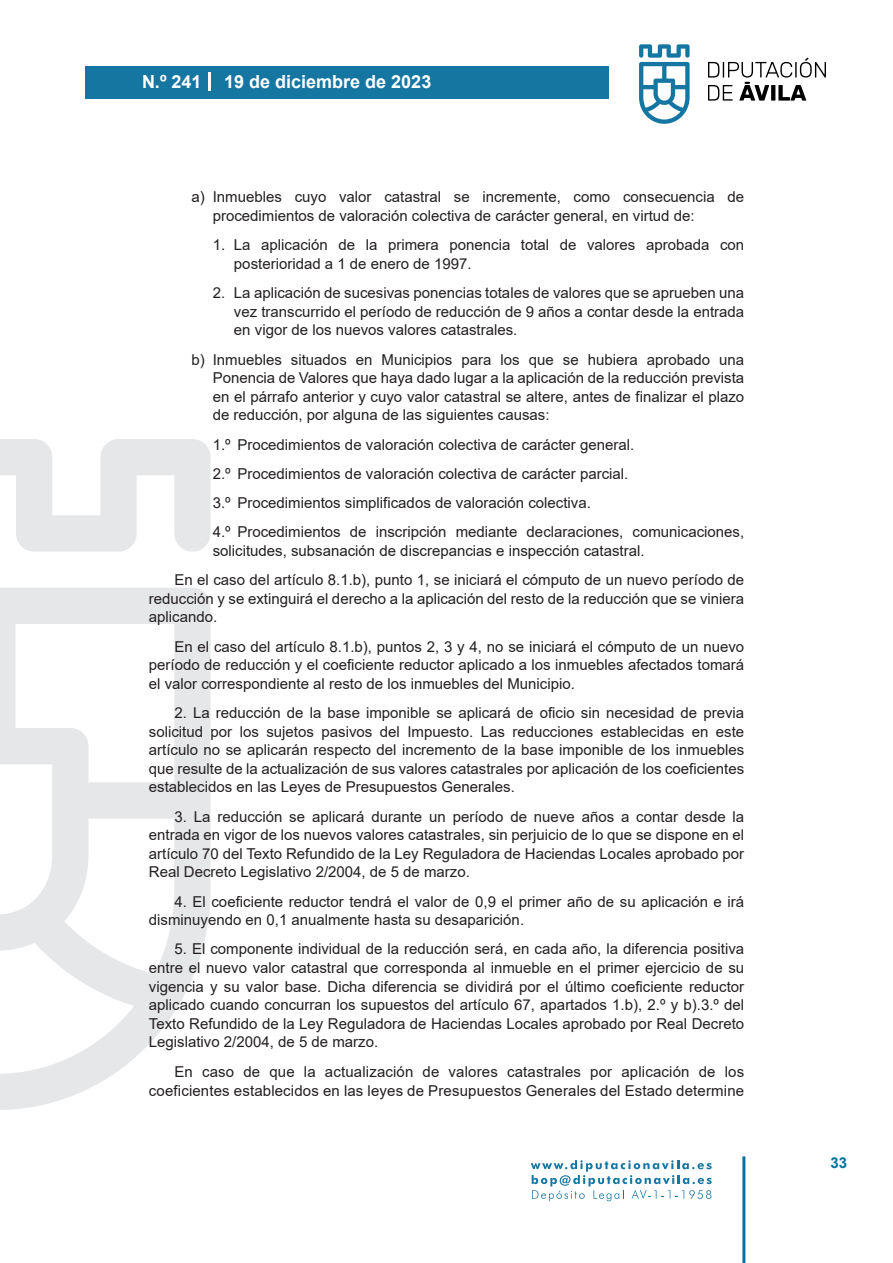
<style>
.page{position:relative;width:893px;height:1263px;background:#fff}
.page>*{position:absolute;margin:0;border:0;box-sizing:border-box;transform-origin:0 0}
.t1{font:700 18px "Arial";color:#fff}
.texto_normal{font:15px/18.6px "Arial";color:#231f20;text-align:justify}
.t2{font:700 15px "Arial";color:#04739f}
</style>
<div class="page">
<svg style="left:531px;top:1160px;width:181px;height:41px"></svg>
<div style="left:85px;top:66px;width:523px;height:33px;background:#1676a2"></div>
<svg style="left:639px;top:44px;width:51px;height:80px"></svg>
<svg style="left:708px;top:58px;width:118px;height:43px"></svg>
<hr style="left:742px;top:1156px;width:3px;height:107px;background:#04739f">
<svg style="left:208px;top:72px;width:2px;height:18px"></svg>
<svg style="left:0;top:439px;width:211px;height:671px"></svg>
<p class="t1" style="left:142px;top:69px;width:61px">N.º 241</p>
<p class="t1" style="left:224px;top:69px;width:209px">19 de diciembre de 2023</p>
<p class="texto_normal" style="left:213px;top:188px;width:533px;text-indent:-21px">a) Inmuebles cuyo valor catastral se incremente, como consecuencia de procedimientos de valoración colectiva de carácter general, en virtud de:</p>
<p class="texto_normal" style="left:234px;top:236px;width:512px;text-indent:-21px">1. La aplicación de la primera ponencia total de valores aprobada con posterioridad a 1 de enero de 1997.</p>
<p class="texto_normal" style="left:234px;top:283px;width:512px;text-indent:-21px">2. La aplicación de sucesivas ponencias totales de valores que se aprueben una vez transcurrido el período de reducción de 9 años a contar desde la entrada en vigor de los nuevos valores catastrales.</p>
<p class="texto_normal" style="left:213px;top:350px;width:533px;text-indent:-21px">b) Inmuebles situados en Municipios para los que se hubiera aprobado una Ponencia de Valores que haya dado lugar a la aplicación de la reducción prevista en el párrafo anterior y cuyo valor catastral se altere, antes de finalizar el plazo de reducción, por alguna de las siguientes causas:</p>
<p class="texto_normal" style="left:213px;top:435px;width:423px">1.º Procedimientos de valoración colectiva de carácter general.</p>
<p class="texto_normal" style="left:213px;top:464px;width:417px">2.º Procedimientos de valoración colectiva de carácter parcial.</p>
<p class="texto_normal" style="left:213px;top:493px;width:380px">3.º Procedimientos simplificados de valoración colectiva.</p>
<p class="texto_normal" style="left:213px;top:523px;width:533px">4.º Procedimientos de inscripción mediante declaraciones, comunicaciones, solicitudes, subsanación de discrepancias e inspección catastral.</p>
<p class="texto_normal" style="left:149px;top:570px;width:597px;text-indent:26px">En el caso del artículo 8.1.b), punto 1, se iniciará el cómputo de un nuevo período de reducción y se extinguirá el derecho a la aplicación del resto de la reducción que se viniera aplicando.</p>
<p class="texto_normal" style="left:149px;top:637px;width:597px;text-indent:26px">En el caso del artículo 8.1.b), puntos 2, 3 y 4, no se iniciará el cómputo de un nuevo período de reducción y el coeficiente reductor aplicado a los inmuebles afectados tomará el valor correspondiente al resto de los inmuebles del Municipio.</p>
<p class="texto_normal" style="left:149px;top:703px;width:597px;text-indent:26px">2. La reducción de la base imponible se aplicará de oficio sin necesidad de previa solicitud por los sujetos pasivos del Impuesto. Las reducciones establecidas en este artículo no se aplicarán respecto del incremento de la base imponible de los inmuebles que resulte de la actualización de sus valores catastrales por aplicación de los coeficientes establecidos en las Leyes de Presupuestos Generales.</p>
<p class="texto_normal" style="left:149px;top:807px;width:597px;text-indent:26px">3. La reducción se aplicará durante un período de nueve años a contar desde la entrada en vigor de los nuevos valores catastrales, sin perjuicio de lo que se dispone en el artículo 70 del Texto Refundido de la Ley Reguladora de Haciendas Locales aprobado por Real Decreto Legislativo 2/2004, de 5 de marzo.</p>
<p class="texto_normal" style="left:149px;top:892px;width:597px;text-indent:26px">4. El coeficiente reductor tendrá el valor de 0,9 el primer año de su aplicación e irá disminuyendo en 0,1 anualmente hasta su desaparición.</p>
<p class="texto_normal" style="left:149px;top:940px;width:597px;text-indent:26px">5. El componente individual de la reducción será, en cada año, la diferencia positiva entre el nuevo valor catastral que corresponda al inmueble en el primer ejercicio de su vigencia y su valor base. Dicha diferencia se dividirá por el último coeficiente reductor aplicado cuando concurran los supuestos del artículo 67, apartados 1.b), 2.º y b).3.º del Texto Refundido de la Ley Reguladora de Haciendas Locales aprobado por Real Decreto Legislativo 2/2004, de 5 de marzo.</p>
<p class="texto_normal" style="left:149px;top:1062px;width:597px;text-align:right">En caso de que la actualización de valores catastrales por aplicación de los coeficientes establecidos en las leyes de Presupuestos Generales del Estado determine</p>
<p class="t2" style="left:831px;top:1152px;width:18px">33</p>
</div>
